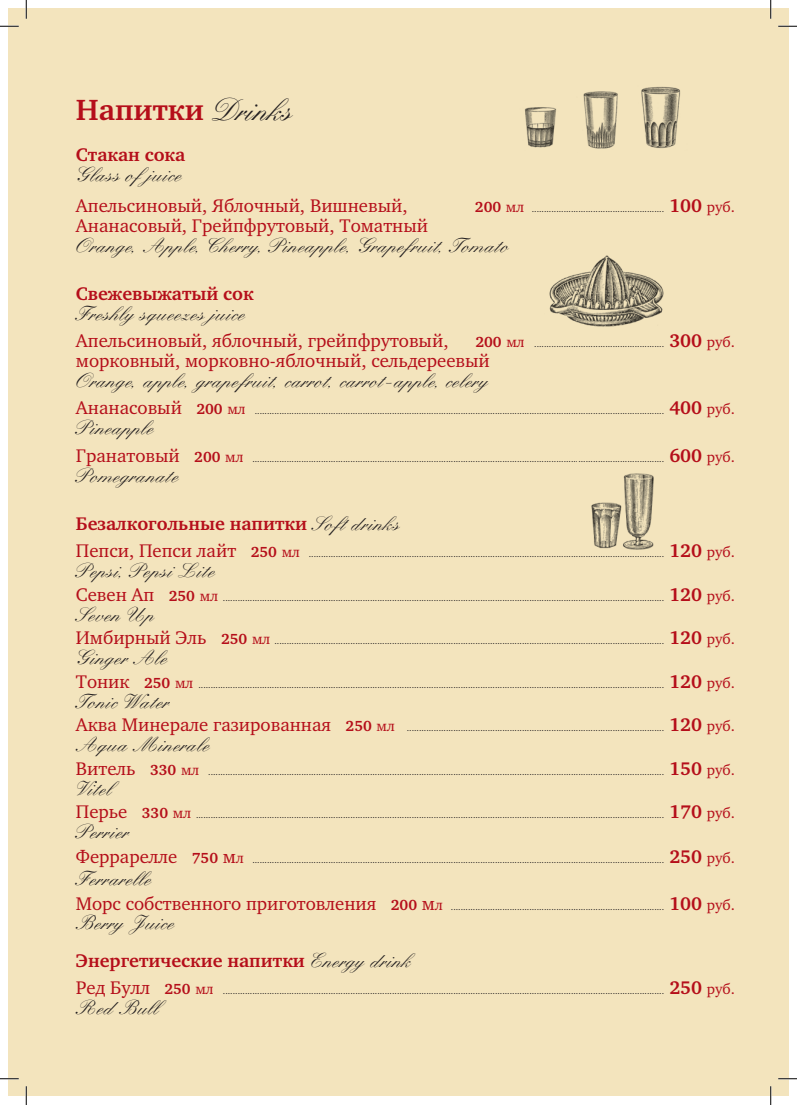
<style>
.page{position:relative;width:797px;height:1105px;background:#fff}
.page>*{position:absolute;margin:0;border:0;box-sizing:border-box;transform-origin:0 0}
.t1{font:700 30px "Charter C";color:#b50e1a}
.t2{font:500 20px "Kuenstler Script";letter-spacing:.025em;color:#231f20}
.t3{font:18.75px "Charter C";color:#b50e1a}
.t4{font:700 18.75px "Charter C";color:#b50e1a}
.t5{font:8.75px "Charter C";color:#231f20}
.s1{font-family:"Kuenstler Script";font-weight:500;font-size:31.25px;color:#231f20}
.s2{font-weight:700;font-size:15px;color:#b50e1a}
.s3{font-size:15px;color:#b50e1a}
.s4{font-weight:700;font-size:18.75px;color:#b50e1a}
.s5{font-size:20.62px}
.s6{font-size:18.75px;color:#b50e1a}
.s7{font-family:"Kuenstler Script";font-weight:500;font-size:20px;color:#231f20}
</style>
<div class="page">
<div style="left:9px;top:9px;width:779px;height:1087px;background:#f3e4bd"></div>
<img style="left:641px;top:86px;width:40px;height:63px">
<img style="left:525px;top:107px;width:32px;height:41px">
<img style="left:583px;top:91px;width:35px;height:58px">
<img style="left:549px;top:255px;width:115px;height:72px">
<img style="left:591px;top:473px;width:63px;height:77px">
<svg style="left:0;top:25px;width:19px;height:2px"></svg>
<svg style="left:778px;top:25px;width:19px;height:2px"></svg>
<svg style="left:0;top:1078px;width:19px;height:1px"></svg>
<svg style="left:778px;top:1078px;width:19px;height:1px"></svg>
<svg style="left:25px;top:0;width:2px;height:19px"></svg>
<svg style="left:25px;top:1086px;width:2px;height:19px"></svg>
<svg style="left:770px;top:0;width:1px;height:19px"></svg>
<svg style="left:770px;top:1086px;width:1px;height:19px"></svg>
<h1 class="t1" style="left:76px;top:93px;width:217px">Напитки <span class="s1">Drinks</span></h1>
<h3 class="t4" style="left:76px;top:145px;width:111px">Стакан сока</h3>
<h2 class="t2" style="left:76px;top:163px;width:107px">Glass ofjuice</h2>
<h3 class="t3" style="left:76px;top:195px;width:333px">Апельсиновый, Яблочный, Вишневый,</h3>
<p class="t5" style="left:475px;top:204px;width:261px"><span class="s2">200</span> <span class="s3">мл</span> ...................................................... <span class="s4">100</span> <span class="s3">руб.</span></p>
<h3 class="t3" style="left:76px;top:215px;width:354px">Ананасовый, Грейпфрутовый, Томатный</h3>
<h2 class="t2" style="left:76px;top:233px;width:434px">Orange<span class="s5">,</span> Apple, Cherry, Pineapple, Grapefruit, Tomato</h2>
<h3 class="t4" style="left:76px;top:284px;width:179px">Свежевыжатый сок</h3>
<h2 class="t2" style="left:76px;top:302px;width:170px">Freshly squeezes juice</h2>
<h3 class="t3" style="left:76px;top:331px;width:374px">Апельсиновый, яблочный, грейпфрутовый,</h3>
<p class="t5" style="left:475px;top:340px;width:261px"><span class="s2">200</span> <span class="s3">мл</span> ..................................................... <span class="s4">300</span> <span class="s3">руб.</span></p>
<h3 class="t3" style="left:76px;top:351px;width:415px">морковный, морковно-яблочный, сельдереевый</h3>
<h2 class="t2" style="left:76px;top:369px;width:413px">Orange<span class="s5">,</span> apple<span class="s5">,</span> grapefruit<span class="s5">,</span> carrot<span class="s5">,</span> carrot-apple, celery</h2>
<p class="t5" style="left:76px;top:407px;width:660px"><span class="s6">Ананасовый</span> <span class="s2">200</span> <span class="s3">мл</span> ....................................................................................................................................................................... <span class="s4">400</span> <span class="s3">руб.</span></p>
<h2 class="t2" style="left:76px;top:416px;width:79px">Pineapple</h2>
<p class="t5" style="left:76px;top:454px;width:660px"><span class="s6">Гранатовый</span> <span class="s2">200</span> <span class="s3">мл</span> ........................................................................................................................................................................ <span class="s4">600</span> <span class="s3">руб.</span></p>
<h2 class="t2" style="left:76px;top:463px;width:104px">Pomegranate</h2>
<h3 class="t4" style="left:76px;top:513px;width:324px">Безалкогольные напитки <span class="s7">Soft drinks</span></h3>
<p class="t5" style="left:76px;top:549px;width:660px"><span class="s6">Пепси, Пепси лайт</span> <span class="s2">250</span> <span class="s3">мл</span> ................................................................................................................................................. <span class="s4">120</span> <span class="s3">руб.</span></p>
<h2 class="t2" style="left:76px;top:559px;width:140px">Pepsi, Pepsi Lite</h2>
<p class="t5" style="left:76px;top:593px;width:660px"><span class="s6">Севен Ап</span> <span class="s2">250</span> <span class="s3">мл</span> .................................................................................................................................................................................... <span class="s4">120</span> <span class="s3">руб.</span></p>
<h2 class="t2" style="left:76px;top:602px;width:80px">Seven Up</h2>
<p class="t5" style="left:76px;top:636px;width:660px"><span class="s6">Имбирный Эль</span> <span class="s2">250</span> <span class="s3">мл</span> ............................................................................................................................................................... <span class="s4">120</span> <span class="s3">руб.</span></p>
<h2 class="t2" style="left:76px;top:646px;width:92px">Ginger Ale</h2>
<p class="t5" style="left:76px;top:680px;width:660px"><span class="s6">Тоник</span> <span class="s2">250</span> <span class="s3">мл</span> .............................................................................................................................................................................................. <span class="s4">120</span> <span class="s3">руб.</span></p>
<h2 class="t2" style="left:76px;top:689px;width:94px">Tonic Water</h2>
<p class="t5" style="left:76px;top:723px;width:660px"><span class="s6">Аква Минерале газированная</span> <span class="s2">250</span> <span class="s3">мл</span> ......................................................................................................... <span class="s4">120</span> <span class="s3">руб.</span></p>
<h2 class="t2" style="left:76px;top:733px;width:135px">Aqua Minerale</h2>
<p class="t5" style="left:76px;top:767px;width:660px"><span class="s6">Витель</span> <span class="s2">330</span> <span class="s3">мл</span> .......................................................................................................................................................................................... <span class="s4">150</span> <span class="s3">руб.</span></p>
<h2 class="t2" style="left:76px;top:776px;width:37px">Vitel</h2>
<p class="t5" style="left:76px;top:810px;width:660px"><span class="s6">Перье</span> <span class="s2">330</span> <span class="s3">мл</span> ............................................................................................................................................................................................... <span class="s4">170</span> <span class="s3">руб.</span></p>
<h2 class="t2" style="left:76px;top:820px;width:54px">Perrier</h2>
<p class="t5" style="left:76px;top:855px;width:660px"><span class="s6">Феррарелле</span> <span class="s2">750</span> <span class="s6">м</span><span class="s3">л</span> ........................................................................................................................................................................ <span class="s4">250</span> <span class="s3">руб.</span></p>
<h2 class="t2" style="left:76px;top:867px;width:76px">Ferrarelle</h2>
<p class="t5" style="left:76px;top:902px;width:660px"><span class="s6">Морс собственного приготовления</span> <span class="s2">200</span> <span class="s6">м</span><span class="s3">л</span> ....................................................................................... <span class="s4">100</span> <span class="s3">руб.</span></p>
<h2 class="t2" style="left:76px;top:910px;width:100px">Berry Juice</h2>
<h3 class="t4" style="left:76px;top:950px;width:336px">Энергетические напитки <span class="s7">Energy drink</span></h3>
<p class="t5" style="left:76px;top:986px;width:660px"><span class="s6">Ред Булл</span> <span class="s2">250</span> <span class="s3">мл</span> .................................................................................................................................................................................... <span class="s4">250</span> <span class="s3">руб.</span></p>
<h2 class="t2" style="left:76px;top:995px;width:84px">Red Bull</h2>
</div>
